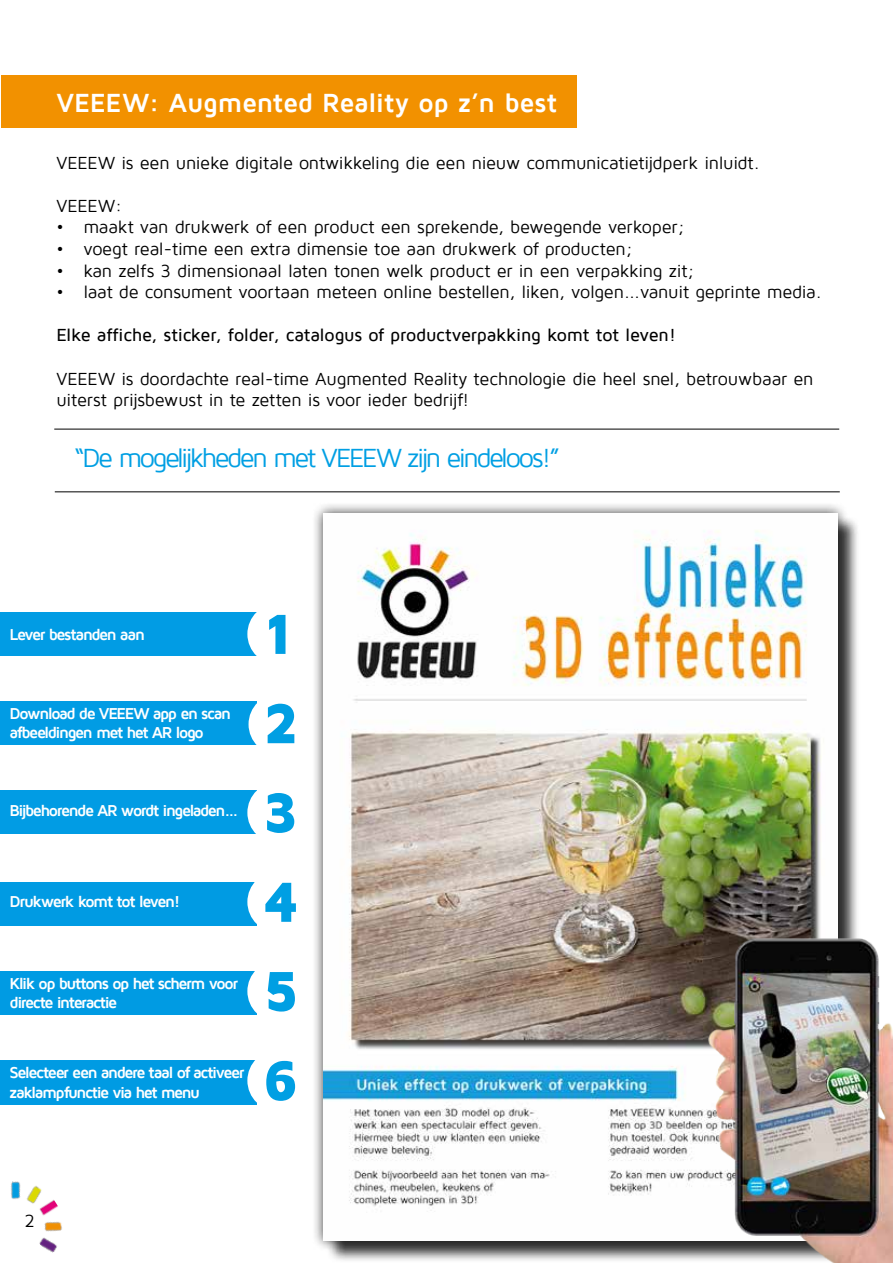
<style>
.page{position:relative;width:893px;height:1263px;background:#fff}
.page>*{position:absolute;margin:0;border:0;box-sizing:border-box;transform-origin:0 0}
.t1{font:900 58.5px/89.2px "Maven Pro";color:#009fe3}
.t2{font:27px "Maven Pro";letter-spacing:-.09em;color:#009fe3}
.t3{font:700 27px "Maven Pro";letter-spacing:-.015em;color:#fff}
.t4{font:18px/21.6px "Maven Pro";letter-spacing:-.015em;color:#000}
.t5{font:500 18px "Maven Pro";letter-spacing:-.015em;color:#000}
.t6{font:700 16.2px/19.5px "Maven Pro";letter-spacing:-.09em;color:#fff}
</style>
<div class="page">
<div style="left:1px;top:75px;width:575px;height:53px;background:#f29100"></div>
<div style="left:326px;top:516px;width:534px;height:747px;background:#000;opacity:.75"></div>
<div style="left:312px;top:502px;width:537px;height:750px;background:#000;opacity:.75"></div>
<img style="left:323px;top:513px;width:515px;height:728px">
<img style="left:704px;top:935px;width:189px;height:328px">
<hr style="left:55px;top:492px;width:785px;height:1px;background:#000">
<hr style="left:54px;top:429px;width:785px;height:1px;background:#000">
<div style="left:0;top:612px;width:256px;height:44px;background:#019ce4"></div>
<div style="left:247px;top:603px;width:64px;height:62px;background:#fff;border-radius:50%"></div>
<div style="left:0;top:701px;width:256px;height:43px;background:#019ce4"></div>
<div style="left:249px;top:693px;width:63px;height:62px;background:#fff;border-radius:50%"></div>
<div style="left:0;top:791px;width:255px;height:43px;background:#019ce4"></div>
<div style="left:247px;top:781px;width:64px;height:63px;background:#fff;border-radius:50%"></div>
<div style="left:0;top:882px;width:256px;height:43px;background:#009be3"></div>
<div style="left:247px;top:871px;width:64px;height:62px;background:#fff;border-radius:50%"></div>
<div style="left:0;top:972px;width:256px;height:43px;background:#009be3"></div>
<div style="left:247px;top:960px;width:64px;height:62px;background:#fff;border-radius:50%"></div>
<div style="left:0;top:1061px;width:256px;height:43px;background:#009be3"></div>
<div style="left:247px;top:1049px;width:64px;height:62px;background:#fff;border-radius:50%"></div>
<img style="left:11px;top:1181px;width:51px;height:72px">
<h2 class="t3" style="left:56px;top:89px;width:502px">VEEEW: Augmented Reality op z’n best</h2>
<p class="t4" style="left:56px;top:152px;width:705px">VEEEW is een unieke digitale ontwikkeling die een nieuw communicatietijdperk inluidt.</p>
<p class="t4" style="left:56px;top:195px;width:67px">VEEEW:</p>
<p class="t4" style="left:56px;top:217px;width:630px">• maakt van drukwerk of een product een sprekende, bewegende verkoper;</p>
<p class="t4" style="left:56px;top:238px;width:579px">• voegt real-time een extra dimensie toe aan drukwerk of producten;</p>
<p class="t4" style="left:56px;top:260px;width:640px">• kan zelfs 3 dimensionaal laten tonen welk product er in een verpakking zit;</p>
<p class="t4" style="left:56px;top:282px;width:767px">• laat de consument voortaan meteen online bestellen, liken, volgen...vanuit geprinte media.</p>
<p class="t5" style="left:56px;top:326px;width:621px">Elke affiche, sticker, folder, catalogus of productverpakking komt tot leven!</p>
<p class="t4" style="left:56px;top:368px;width:759px">VEEEW is doordachte real-time Augmented Reality technologie die heel snel, betrouwbaar en uiterst prijsbewust in te zetten is voor ieder bedrijf!</p>
<h2 class="t2" style="left:74px;top:444px;width:487px">“De mogelijkheden met VEEEW zijn eindeloos!”</h2>
<p class="t6" style="left:10px;top:624px;width:137px">Lever bestanden aan</p>
<p class="t6" style="left:10px;top:704px;width:223px">Download de VEEEW app en scan afbeeldingen met het AR logo</p>
<h1 class="t1" style="left:263px;top:590px;width:38px">1<br>2</h1>
<p class="t6" style="left:10px;top:801px;width:230px">Bijbehorende AR wordt ingeladen...</p>
<h1 class="t1" style="left:263px;top:768px;width:37px">3</h1>
<p class="t6" style="left:10px;top:892px;width:172px">Drukwerk komt tot leven!</p>
<p class="t6" style="left:10px;top:974px;width:230px">Klik op buttons op het scherm voor directe interactie</p>
<p class="t6" style="left:10px;top:1063px;width:237px">Selecteer een andere taal of activeer zaklampfunctie via het menu</p>
<h1 class="t1" style="left:263px;top:858px;width:38px">4<br>5</h1>
<h1 class="t1" style="left:263px;top:1036px;width:37px">6</h1>
<p class="t4" style="left:24px;top:1210px;width:12px">2</p>
</div>
